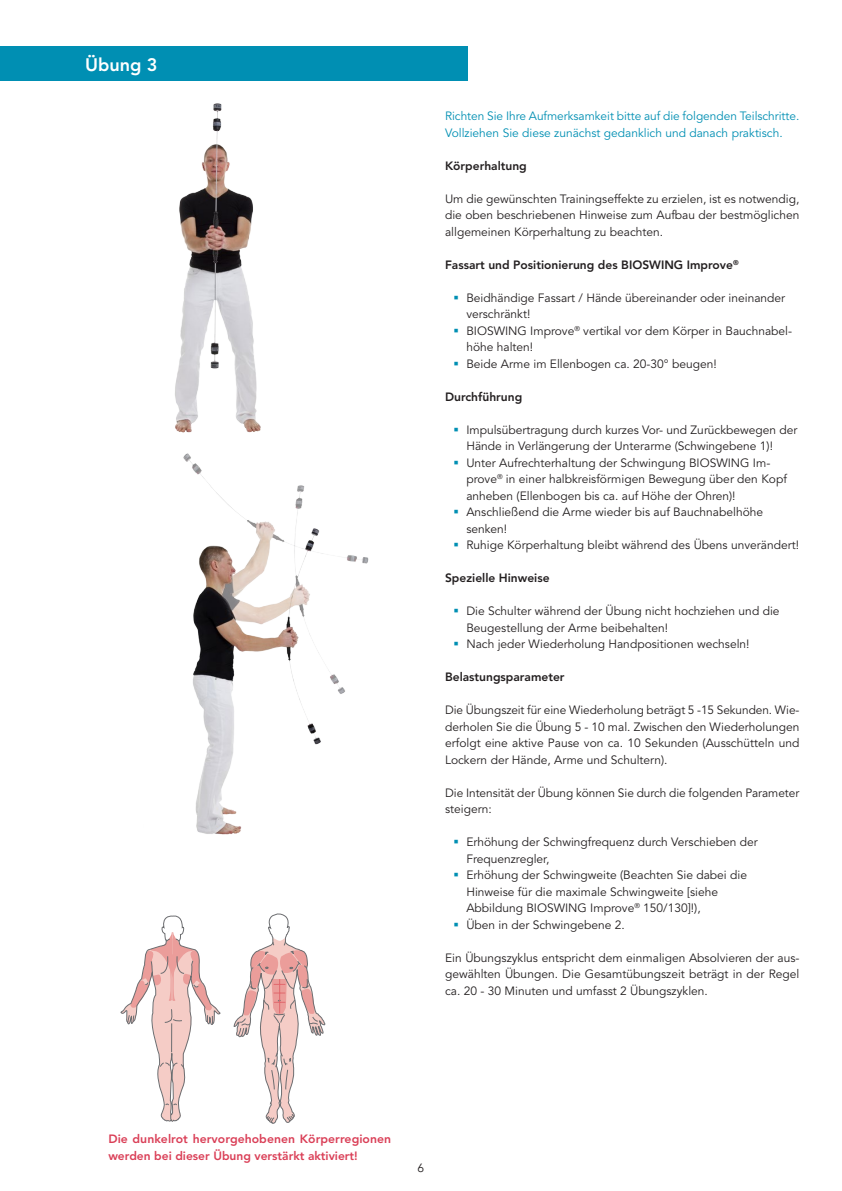
<style>
.page{position:relative;width:842px;height:1191px;background:#fff}
.page>*{position:absolute;margin:0;border:0;box-sizing:border-box;transform-origin:0 0}
.t1{font:800 18px "Avenir";color:#fff}
.t2{font:12px/16.5px "Avenir";color:#231f20}
.t3{font:12px/16.5px "Avenir";color:#008fb3}
.t4{font:800 12px "Avenir";color:#231f20}
.t5{font:800 12px/16.5px "Avenir";color:#da3f57}
.t6{font:12px "Avenir LT Com";color:#231f20}
</style>
<div class="page">
<div style="left:0;top:47px;width:468px;height:34px;background:#008fb3"></div>
<img style="left:175px;top:103px;width:86px;height:330px">
<img style="left:183px;top:453px;width:186px;height:382px">
<svg style="left:120px;top:915px;width:101px;height:207px"></svg>
<svg style="left:234px;top:913px;width:92px;height:211px"></svg>
<hr style="left:279px;top:979px;width:1px;height:34px;background:#e1696e">
<h1 class="t1" style="left:85px;top:54px;width:74px">Übung 3</h1>
<p class="t3" style="left:445px;top:108px;width:356px">Richten Sie Ihre Aufmerksamkeit bitte auf die folgenden Teilschritte.<br>Vollziehen Sie diese zunächst gedanklich und danach praktisch.</p>
<p class="t4" style="left:445px;top:158px;width:83px">Körperhaltung</p>
<p class="t2" style="left:445px;top:190px;width:356px;text-align:justify">Um die gewünschten Trainingseffekte zu erzielen, ist es notwendig, die oben beschriebenen Hinweise zum Aufbau der bestmöglichen allgemeinen Körperhaltung zu beachten.</p>
<p class="t4" style="left:445px;top:257px;width:295px">Fassart und Positionierung des BIOSWING Improve<sup>®</sup></p>
<p class="t2" style="left:466px;top:289px;width:327px">Beidhändige Fassart / Hände übereinander oder ineinander verschränkt!<br>BIOSWING Improve<sup>®</sup> vertikal vor dem Körper in Bauchnabel&shy;höhe halten!<br>Beide Arme im Ellenbogen ca. 20-30° beugen!</p>
<p class="t4" style="left:445px;top:389px;width:79px">Durchführung</p>
<p class="t2" style="left:466px;top:421px;width:334px">Impulsübertragung durch kurzes Vor- und Zurückbewegen der Hände in Verlängerung der Unterarme (Schwingebene 1)!<br>Unter Aufrechterhaltung der Schwingung BIOSWING Im&shy;prove<sup>®</sup> in einer halbkreisförmigen Bewegung über den Kopf anheben (Ellenbogen bis ca. auf Höhe der Ohren)!<br>Anschließend die Arme wieder bis auf Bauchnabelhöhe senken!<br>Ruhige Körperhaltung bleibt während des Übens unverändert!</p>
<p class="t4" style="left:445px;top:571px;width:106px">Spezielle Hinweise</p>
<p class="t2" style="left:466px;top:603px;width:315px">Die Schulter während der Übung nicht hochziehen und die<br>Beugestellung der Arme beibehalten!<br>Nach jeder Wiederholung Handpositionen wechseln!</p>
<p class="t4" style="left:445px;top:670px;width:121px">Belastungsparameter</p>
<p class="t2" style="left:445px;top:702px;width:356px;text-align:justify">Die Übungszeit für eine Wiederholung beträgt 5 -15 Sekunden. Wie&shy;derholen Sie die Übung 5 - 10 mal. Zwischen den Wiederholungen erfolgt eine aktive Pause von ca. 10 Sekunden (Ausschütteln und Lockern der Hände, Arme und Schultern).</p>
<p class="t2" style="left:445px;top:784px;width:356px">Die Intensität der Übung können Sie durch die folgenden Parameter steigern:</p>
<p class="t2" style="left:466px;top:834px;width:293px">Erhöhung der Schwingfrequenz durch Verschieben der Frequenzregler,<br>Erhöhung der Schwingweite (Beachten Sie dabei die Hinweise für die maximale Schwingweite [siehe Abbildung BIOSWING Improve<sup>®</sup> 150/130]!),<br>Üben in der Schwingebene 2.</p>
<p class="t2" style="left:445px;top:949px;width:356px;text-align:justify">Ein Übungszyklus entspricht dem einmaligen Absolvieren der aus&shy;gewählten Übungen. Die Gesamtübungszeit beträgt in der Regel ca. 20 - 30 Minuten und umfasst 2 Übungszyklen.</p>
<p class="t5" style="left:108px;top:1131px;width:284px">Die dunkelrot hervorgehobenen Körperregionen werden bei dieser Übung verstärkt aktiviert!</p>
<p class="t6" style="left:418px;top:1160px;width:8px">6</p>
</div>
